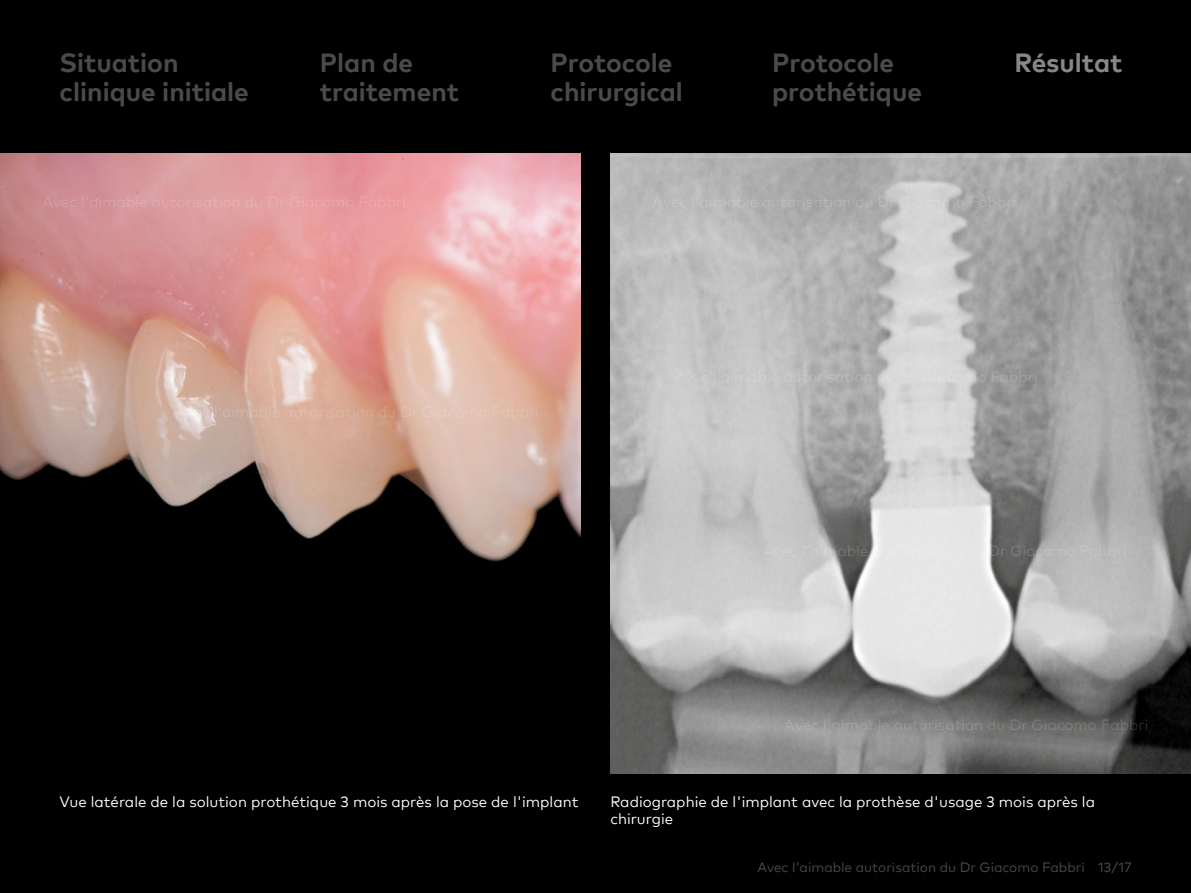
<style>
.page{position:relative;width:1191px;height:893px;background:#000}
.page>*{position:absolute;margin:0;border:0;box-sizing:border-box;transform-origin:0 0}
.t1{font:700 26.25px/29.4px "Mark Pro";color:#4a4a49}
.t2{font:700 26.25px "Mark Pro";color:#878787}
.t3{font:15px/17.2px "Mark Pro";color:#fff}
.t4{font:13.5px "Mark Pro";color:#4a4a49}
</style>
<div class="page">
<img style="left:0;top:153px;width:580px;height:408px">
<img style="left:610px;top:153px;width:581px;height:621px">
<h1 class="t1" style="left:60px;top:46px;width:191px">Situation clinique initiale</h1>
<h1 class="t1" style="left:320px;top:46px;width:141px">Plan de traitement</h1>
<h1 class="t1" style="left:550px;top:46px;width:134px">Protocole chirurgical</h1>
<h1 class="t1" style="left:772px;top:46px;width:151px">Protocole prothétique</h1>
<h1 class="t2" style="left:1014px;top:43px;width:109px">Résultat</h1>
<p class="t3" style="left:60px;top:792px;width:520px">Vue latérale de la solution prothétique 3 mois après la pose de l'implant</p>
<p class="t3" style="left:610px;top:792px;width:486px">Radiographie de l'implant avec la prothèse d'usage 3 mois après la chirurgie</p>
<p class="t4" style="left:757px;top:857px;width:375px">Avec l'aimable autorisation du Dr Giacomo Fabbri 13/17</p>
</div>
